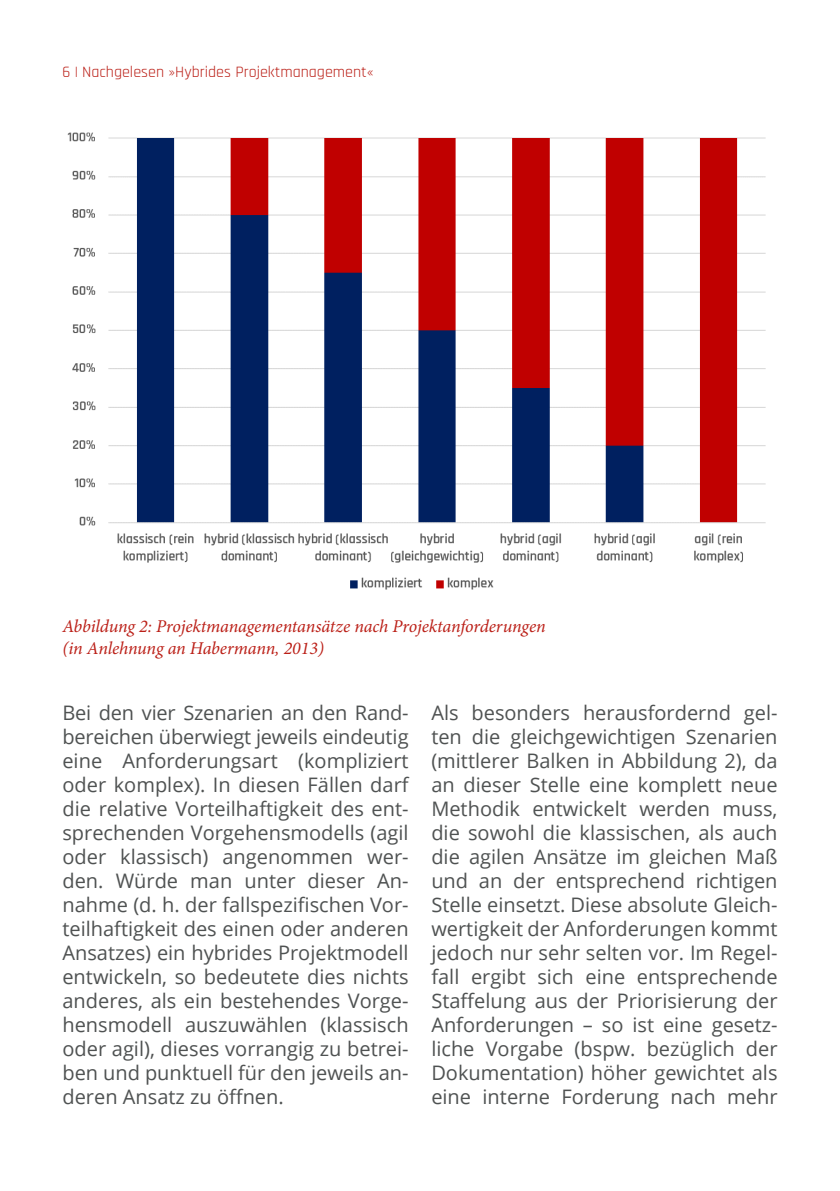
<style>
.page{position:relative;width:840px;height:1191px;background:#fff}
.page>*{position:absolute;margin:0;border:0;box-sizing:border-box;transform-origin:0 0}
.Headline_2{font:20px/24px "Open Sans";color:#4f5252;text-align:justify}
.Bildunterschrift{font:italic 18px/21.6px "Minion Pro";letter-spacing:-.01em;color:#bb2018}
.t1{font:16px "Rajdhani";color:#bb2018}
</style>
<div class="page">
<img style="left:67px;top:132px;width:699px;height:458px">
<p class="t1" style="left:62px;top:63px;width:312px">6 | Nachgelesen »Hybrides Projektmanagement«</p>
<p class="Bildunterschrift" style="left:62px;top:615px;width:484px">Abbildung 2: Projektmanagementansätze nach Projektanforderungen (in Anlehnung an Habermann, 2013)</p>
<p class="Headline_2" style="left:62px;top:700px;width:347px">Bei den vier Szenarien an den Rand&shy;bereichen überwiegt jeweils eindeutig eine Anforderungsart (kompliziert oder komplex). In diesen Fällen darf die relative Vorteilhaftigkeit des ent&shy;sprechenden Vorgehensmodells (agil oder klassisch) angenommen wer&shy;den. Würde man unter dieser An&shy;nahme (d. h. der fallspezifischen Vor&shy;teilhaftigkeit des einen oder anderen Ansatzes) ein hybrides Projektmodell entwickeln, so bedeutete dies nichts anderes, als ein bestehendes Vorge&shy;hensmodell auszuwählen (klassisch oder agil), dieses vorrangig zu betrei&shy;ben und punktuell für den jeweils an&shy;deren Ansatz zu öffnen.</p>
<p class="Headline_2" style="left:431px;top:700px;width:347px">Als besonders herausfordernd gel&shy;ten die gleichgewichtigen Szenarien (mittlerer Balken in Abbildung 2), da an dieser Stelle eine komplett neue Methodik entwickelt werden muss, die sowohl die klassischen, als auch die agilen Ansätze im gleichen Maß und an der entsprechend richtigen Stelle einsetzt. Diese absolute Gleich&shy;wertigkeit der Anforderungen kommt jedoch nur sehr selten vor. Im Regel&shy;fall ergibt sich eine entsprechende Staffelung aus der Priorisierung der Anforderungen – so ist eine gesetz&shy;liche Vorgabe (bspw. bezüglich der Dokumentation) höher gewichtet als eine interne Forderung nach mehr</p>
</div>
